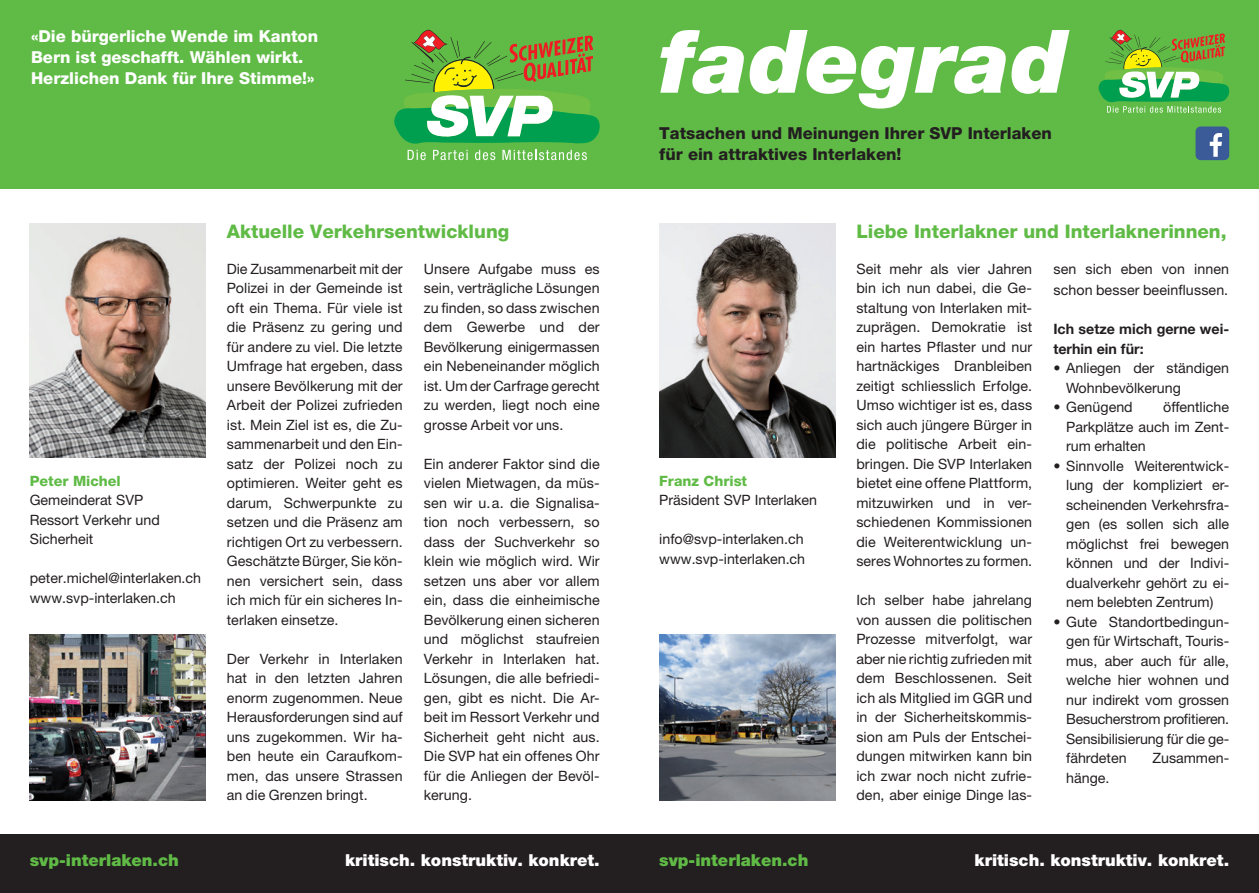
<style>
.page{position:relative;width:1259px;height:893px;background:#fff}
.page>*{position:absolute;margin:0;border:0;box-sizing:border-box;transform-origin:0 0}
.t1{font:italic 900 87.75px "Helvetica Neue";color:#fff}
.t2{font:800 18.75px "Helvetica Neue";color:#60bb46}
.t3{font:800 16.5px "Helvetica Neue";color:#fff}
.t4{font:800 16.5px/21px "Helvetica Neue";color:#231f20}
.t5{font:900 16.5px "Helvetica Neue";color:#fff}
.t6{font:900 16.5px "Helvetica Neue";color:#60bb46}
.gt{font:14.25px/19.5px "Helvetica Neue";letter-spacing:.005em;color:#231f20;text-align:justify}
.gt_einzug{font:14.25px/19.5px "Helvetica Neue";color:#231f20;text-align:justify}
.t7{font:700 14.25px/19.5px "Helvetica Neue";color:#231f20}
.t8{font:800 14.25px "Helvetica Neue";color:#60bb46}
</style>
<div class="page">
<div style="left:0;top:0;width:1259px;height:189px;background:#60bb46"></div>
<img style="left:659px;top:223px;width:176px;height:234px">
<div style="left:0;top:835px;width:1259px;height:58px;background:#231f20"></div>
<img style="left:659px;top:634px;width:176px;height:166px">
<img style="left:30px;top:634px;width:176px;height:166px">
<svg style="left:1098px;top:30px;width:131px;height:83px"></svg>
<svg style="left:394px;top:30px;width:206px;height:130px"></svg>
<img style="left:30px;top:223px;width:176px;height:234px">
<div style="left:1195px;top:126px;width:34px;height:34px;background:#3a5a98;border-radius:5px"></div>
<svg style="left:1209px;top:133px;width:13px;height:24px"></svg>
<p class="t3" style="left:31px;top:27px;width:288px">«Die bürgerliche Wende im Kanton</p>
<p class="t3" style="left:31px;top:48px;width:274px">Bern ist geschafft. Wählen wirkt.</p>
<p class="t3" style="left:31px;top:69px;width:285px">Herzlichen Dank für Ihre Stimme!»</p>
<p class="t8" style="left:30px;top:472px;width:93px">Peter Michel</p>
<p class="gt" style="left:30px;top:490px;width:115px">Gemeinderat SVP</p>
<p class="gt" style="left:30px;top:510px;width:132px">Ressort Verkehr und<br>Sicherheit</p>
<p class="gt" style="left:30px;top:568px;width:173px">peter.michel@interlaken.ch</p>
<p class="gt" style="left:30px;top:588px;width:147px">www.svp-interlaken.ch</p>
<p class="t2" style="left:227px;top:220px;width:284px">Aktuelle Verkehrsentwicklung</p>
<p class="gt" style="left:227px;top:259px;width:177px">Die Zusammenarbeit mit der Polizei in der Gemeinde ist oft ein Thema. Für viele ist die Präsenz zu gering und für andere zu viel. Die letzte Umfrage hat ergeben, dass unsere Bevölkerung mit der Arbeit der Polizei zufrieden ist. Mein Ziel ist es, die Zu&shy;sammenarbeit und den Ein&shy;satz der Polizei noch zu optimieren. Weiter geht es darum, Schwerpunkte zu setzen und die Präsenz am richtigen Ort zu verbessern.<br>Geschätzte Bürger, Sie kön&shy;nen versichert sein, dass ich mich für ein sicheres In&shy;terlaken einsetze.</p>
<p class="gt" style="left:227px;top:649px;width:177px">Der Verkehr in Interlaken hat in den letzten Jahren enorm zugenommen. Neue Herausforderungen sind auf uns zugekommen. Wir ha&shy;ben heute ein Caraufkom&shy;men, das unsere Strassen an die Grenzen bringt.</p>
<p class="gt" style="left:424px;top:259px;width:177px">Unsere Aufgabe muss es sein, verträgliche Lösungen zu finden, so dass zwischen dem Gewerbe und der Bevölkerung einigermassen ein Nebeneinander möglich ist. Um der Carfrage gerecht zu werden, liegt noch eine grosse Arbeit vor uns.</p>
<p class="gt" style="left:424px;top:454px;width:177px">Ein anderer Faktor sind die vielen Mietwagen, da müs&shy;sen wir u.a. die Signalisa&shy;tion noch verbessern, so dass der Suchverkehr so klein wie möglich wird. Wir setzen uns aber vor allem ein, dass die einheimische Bevölkerung einen sicheren und möglichst staufreien Verkehr in Interlaken hat.<br>Lösungen, die alle befriedi&shy;gen, gibt es nicht. Die Ar&shy;beit im Ressort Verkehr und Sicherheit geht nicht aus.<br>Die SVP hat ein offenes Ohr für die Anliegen der Bevöl&shy;kerung.</p>
<p class="t1" style="left:659px;top:8px;width:410px">fadegrad</p>
<p class="t4" style="left:659px;top:123px;width:394px">Tatsachen und Meinungen Ihrer SVP Interlaken für ein attraktives Interlaken!</p>
<p class="t8" style="left:659px;top:472px;width:89px">Franz Christ</p>
<p class="gt" style="left:659px;top:490px;width:159px">Präsident SVP Interlaken</p>
<p class="gt" style="left:659px;top:529px;width:146px">info@svp-interlaken.ch</p>
<p class="gt" style="left:659px;top:549px;width:147px">www.svp-interlaken.ch</p>
<p class="t2" style="left:856px;top:220px;width:372px">Liebe Interlakner und Interlaknerinnen,</p>
<p class="gt" style="left:856px;top:259px;width:177px">Seit mehr als vier Jahren bin ich nun dabei, die Ge&shy;staltung von Interlaken mit&shy;zuprägen. Demokratie ist ein hartes Pflaster und nur hartnäckiges Dranbleiben zeitigt schliesslich Erfolge.<br>Umso wichtiger ist es, dass sich auch jüngere Bürger in die politische Arbeit ein&shy;bringen. Die SVP Interlaken bietet eine offene Plattform, mitzuwirken und in ver&shy;schiedenen Kommissionen die Weiterentwicklung un&shy;seres Wohnortes zu formen.</p>
<p class="gt" style="left:856px;top:590px;width:177px">Ich selber habe jahrelang von aussen die politischen Prozesse mitverfolgt, war aber nie richtig zufrieden mit dem Beschlossenen. Seit ich als Mitglied im GGR und in der Sicherheitskommis&shy;sion am Puls der Entschei&shy;dungen mitwirken kann bin ich zwar noch nicht zufrie&shy;den, aber einige Dinge las-</p>
<p class="gt" style="left:1053px;top:257px;width:177px;line-height:21.6px">sen sich eben von innen schon besser beeinflussen.</p>
<p class="t7" style="left:1053px;top:319px;width:177px">Ich setze mich gerne wei&shy;terhin ein für:</p>
<p class="gt_einzug" style="left:1066px;top:358px;width:165px;text-indent:-13px">• Anliegen der ständigen<br>Wohnbevölkerung</p>
<p class="gt_einzug" style="left:1053px;top:397px;width:81px">• Genügend</p>
<p class="gt_einzug" style="left:1066px;top:397px;width:164px;text-indent:97px">öffentliche Parkplätze auch im Zent&shy;rum erhalten</p>
<p class="gt_einzug" style="left:1066px;top:456px;width:165px;text-indent:-13px">• Sinnvolle Weiterentwick&shy;lung der kompliziert er&shy;scheinenden Verkehrsfra&shy;gen (es sollen sich alle möglichst frei bewegen können und der Indivi&shy;dualverkehr gehört zu ei&shy;nem belebten Zentrum)</p>
<p class="gt_einzug" style="left:1066px;top:612px;width:164px;text-indent:-13px">• Gute Standortbedingun&shy;gen für Wirtschaft, Touris&shy;mus, aber auch für alle, welche hier wohnen und nur indirekt vom grossen Besucherstrom profitieren.<br>Sensibilisierung für die ge&shy;fährdeten</p>
<p class="gt_einzug" style="left:1152px;top:748px;width:78px">Zusammen-</p>
<p class="gt_einzug" style="left:1066px;top:768px;width:45px">hänge.</p>
<p class="t6" style="left:30px;top:851px;width:151px">svp-interlaken.ch</p>
<p class="t5" style="left:345px;top:851px;width:256px">kritisch. konstruktiv. konkret.</p>
<p class="t6" style="left:659px;top:851px;width:151px">svp-interlaken.ch</p>
<p class="t5" style="left:974px;top:851px;width:256px">kritisch. konstruktiv. konkret.</p>
</div>
